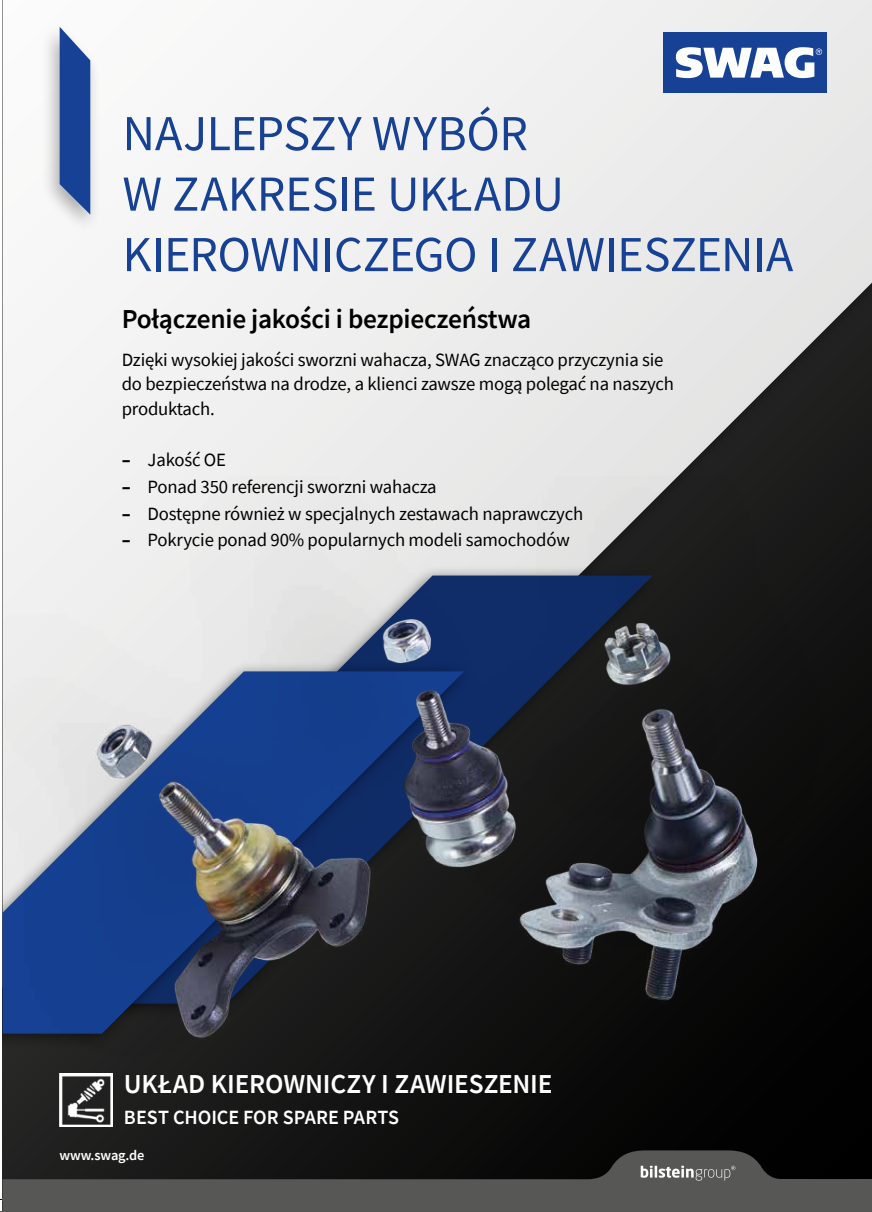
<style>
.page{position:relative;width:872px;height:1212px;background:#fff}
.page>*{position:absolute;margin:0;border:0;box-sizing:border-box;transform-origin:0 0}
.t1{font:50.4px/60.4px "Source Sans Pro";letter-spacing:-.01em;color:#164194}
.t2{font:600 27.3px "Source Sans Pro";letter-spacing:-.01em;color:#000}
.t3{font:600 27.3px "Source Sans Pro";letter-spacing:-.005em;color:#fff}
.t4{font:600 20.1px "Source Sans Pro";letter-spacing:-.005em;color:#fff}
.t5{font:18.75px/24.3px "Source Sans Pro";letter-spacing:-.01em;color:#000}
.t6{font:600 14.4px "Source Sans Pro";letter-spacing:-.01em;color:#fff}
.s1{font-weight:900}
</style>
<div class="page">
<div style="left:3px;top:0;width:869px;height:1211px;background:linear-gradient(to right,#272727,#000)"></div>
<svg style="left:3px;top:0;width:869px;height:477px"></svg>
<div style="left:663px;top:32px;width:163px;height:61px;background:#164194"></div>
<svg style="left:676px;top:47px;width:146px;height:31px"></svg>
<svg style="left:3px;top:1150px;width:869px;height:61px;background:#393938"></svg>
<svg style="left:640px;top:1166px;width:95px;height:14px"></svg>
<img style="left:60px;top:1091px;width:53px;height:35px">
<img style="left:3px;top:477px;width:869px;height:614px">
<div style="left:41px;top:23px;width:60px;height:212px;background:#000;opacity:.3"></div>
<svg style="left:60px;top:27px;width:30px;height:188px;background:#395da2"></svg>
<svg style="left:45px;top:1177px;width:8px;height:35px"></svg>
<h1 class="t1" style="left:122px;top:103px;width:672px">NAJLEPSZY WYBÓR<br>W ZAKRESIE UKŁADU<br>KIEROWNICZEGO I ZAWIESZENIA</h1>
<h2 class="t2" style="left:122px;top:301px;width:411px">Połączenie jakości i bezpieczeństwa</h2>
<p class="t5" style="left:122px;top:347px;width:554px">Dzięki wysokiej jakości sworzni wahacza, SWAG znacząco przyczynia sie do bezpieczeństwa na drodze, a klienci zawsze mogą polegać na naszych produktach.</p>
<p class="t5" style="left:122px;top:447px;width:106px"><span class="s1">–</span> Jakość OE</p>
<p class="t5" style="left:122px;top:474px;width:316px"><span class="s1">–</span> Ponad 350 referencji sworzni wahacza</p>
<p class="t5" style="left:122px;top:501px;width:463px"><span class="s1">–</span> Dostępne również w specjalnych zestawach naprawczych</p>
<p class="t5" style="left:122px;top:528px;width:449px"><span class="s1">–</span> Pokrycie ponad 90% popularnych modeli samochodów</p>
<h2 class="t3" style="left:124px;top:1065px;width:430px">UKŁAD KIEROWNICZY I ZAWIESZENIE</h2>
<p class="t4" style="left:124px;top:1103px;width:277px">BEST CHOICE FOR SPARE PARTS</p>
<p class="t6" style="left:60px;top:1146px;width:86px">www.swag.de</p>
</div>
